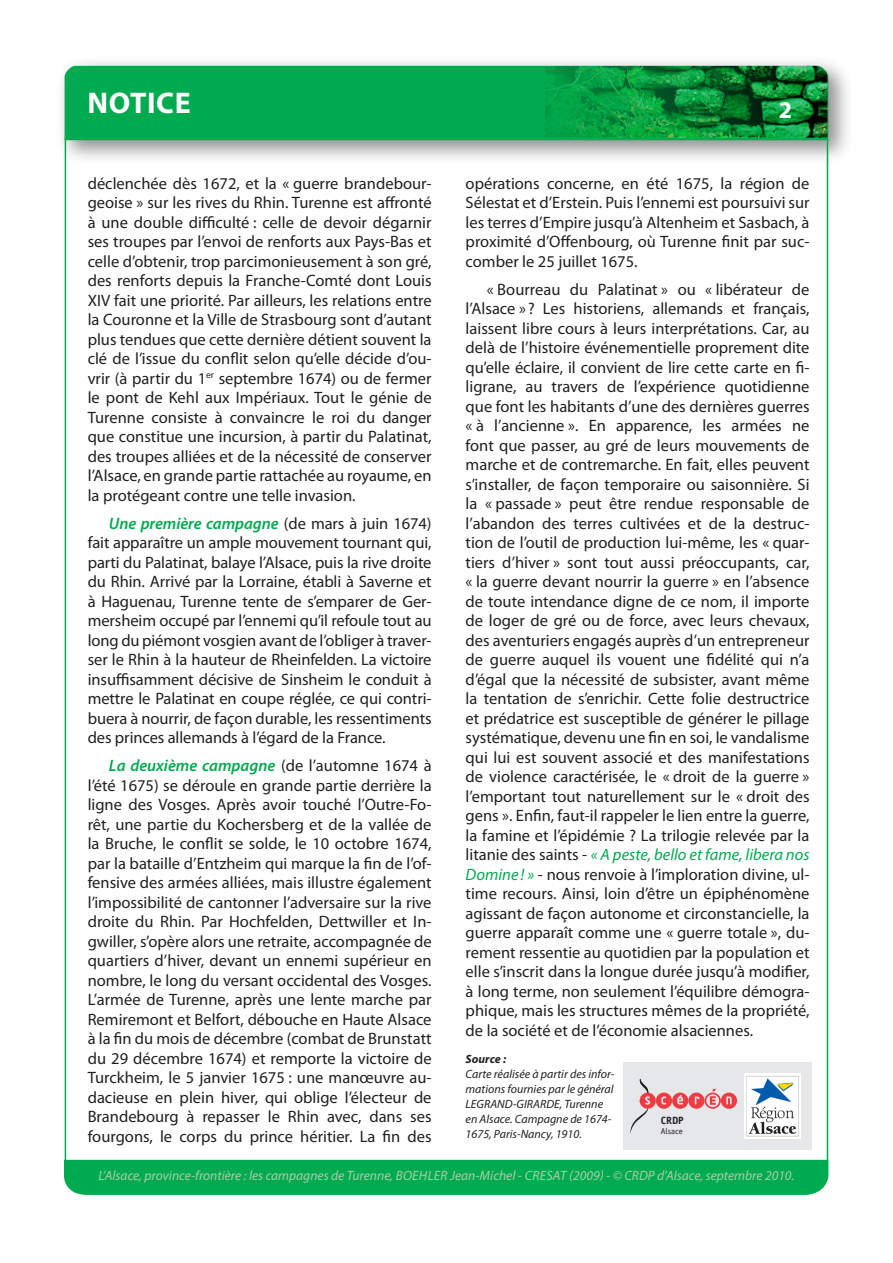
<style>
.page{position:relative;width:893px;height:1263px;background:#fff}
.page>*{position:absolute;margin:0;border:0;box-sizing:border-box;transform-origin:0 0}
.t1{font:700 30px "Myriad Pro";letter-spacing:.02em;color:#fff}
.t2{font:700 24px "Myriad Pro";color:#fff}
.paragraphe_normal{font:16.5px/19.5px "Myriad Pro";color:#231f20;text-align:justify}
.t3{font:italic 13.5px "Myriad Pro";color:#abcfaa}
.paragraphe_normal-2{font:italic 12px/15px "Myriad Pro";color:#231f20}
.paragraphe_normal-3{font:italic 700 12px "Myriad Pro";color:#231f20}
.t4{font:700 10.5px "Officina Sans Std";color:#231f20}
.t5{font:8.55px "Officina Sans Std";color:#231f20}
.s1{font-weight:600;font-style:italic;color:#00aa4f}
.s2{font-style:italic;color:#00aa4f}
</style>
<div class="page">
<img style="left:62px;top:62px;width:786px;height:111px">
<div style="left:65px;top:66px;width:763px;height:74px;background:#00aa4f"></div>
<hr style="left:65px;top:137px;width:1px;height:1038px;background:#00aa4f">
<hr style="left:827px;top:138px;width:1px;height:1038px;background:#00aa4f">
<div style="left:64px;top:1160px;width:764px;height:35px;background:#00aa4f"></div>
<img style="left:546px;top:66px;width:281px;height:72px">
<div style="left:623px;top:1062px;width:189px;height:87px;background:#e6e7e9"></div>
<svg style="left:630px;top:1079px;width:107px;height:55px"></svg>
<img style="left:745px;top:1073px;width:56px;height:65px">
<h1 class="t1" style="left:87px;top:83px;width:105px">NOTICE</h1>
<p class="paragraphe_normal" style="left:88px;top:173px;width:345px">déclenchée dès 1672, et la « guerre brandebour&shy;geoise » sur les rives du Rhin. Turenne est affronté à une double difficulté : celle de devoir dégarnir ses troupes par l’envoi de renforts aux Pays-Bas et celle d’obtenir, trop parcimonieusement à son gré, des renforts depuis la Franche-Comté dont Louis XIV fait une priorité. Par ailleurs, les relations entre la Couronne et la Ville de Strasbourg sont d’autant plus tendues que cette dernière détient souvent la clé de l’issue du conflit selon qu’elle décide d’ou&shy;vrir (à partir du 1<sup>er</sup> septembre 1674) ou de fermer le pont de Kehl aux Impériaux. Tout le génie de Turenne consiste à convaincre le roi du danger que constitue une incursion, à partir du Palatinat, des troupes alliées et de la nécessité de conserver l’Alsace, en grande partie rattachée au royaume, en la protégeant contre une telle invasion.</p>
<p class="paragraphe_normal" style="left:88px;top:513px;width:345px;text-indent:21px"><span class="s1">Une première campagne</span> (de mars à juin 1674) fait apparaître un ample mouvement tournant qui, parti du Palatinat, balaye l’Alsace, puis la rive droite du Rhin. Arrivé par la Lorraine, établi à Saverne et à Haguenau, Turenne tente de s’emparer de Ger&shy;mersheim occupé par l’ennemi qu’il refoule tout au long du piémont vosgien avant de l’obliger à traver&shy;ser le Rhin à la hauteur de Rheinfelden. La victoire insuffisamment décisive de Sinsheim le conduit à mettre le Palatinat en coupe réglée, ce qui contri&shy;buera à nourrir, de façon durable, les ressentiments des princes allemands à l’égard de la France.</p>
<p class="paragraphe_normal" style="left:88px;top:755px;width:345px;text-indent:21px"><span class="s1">La deuxième campagne</span> (de l’automne 1674 à l’été 1675) se déroule en grande partie derrière la ligne des Vosges. Après avoir touché l’Outre-Fo&shy;rêt, une partie du Kochersberg et de la vallée de la Bruche, le conflit se solde, le 10 octobre 1674, par la bataille d’Entzheim qui marque la fin de l’of&shy;fensive des armées alliées, mais illustre également l’impossibilité de cantonner l’adversaire sur la rive droite du Rhin. Par Hochfelden, Dettwiller et In&shy;gwiller, s’opère alors une retraite, accompagnée de quartiers d’hiver, devant un ennemi supérieur en nombre, le long du versant occidental des Vosges.<br>L’armée de Turenne, après une lente marche par Remiremont et Belfort, débouche en Haute Alsace à la fin du mois de décembre (combat de Brunstatt du 29 décembre 1674) et remporte la victoire de Turckheim, le 5 janvier 1675 : une manœuvre au&shy;dacieuse en plein hiver, qui oblige l’électeur de Brandebourg à repasser le Rhin avec, dans ses fourgons, le corps du prince héritier. La fin des</p>
<h2 class="t2" style="left:779px;top:94px;width:15px">2</h2>
<p class="paragraphe_normal" style="left:466px;top:173px;width:345px">opérations concerne, en été 1675, la région de Sélestat et d’Erstein. Puis l’ennemi est poursuivi sur les terres d’Empire jusqu’à Altenheim et Sasbach, à proximité d’Offenbourg, où Turenne finit par suc&shy;comber le 25 juillet 1675.</p>
<p class="paragraphe_normal" style="left:466px;top:279px;width:345px;text-indent:21px">« Bourreau du Palatinat » ou « libérateur de l’Alsace » ? Les historiens, allemands et français, laissent libre cours à leurs interprétations. Car, au delà de l’histoire événementielle proprement dite qu’elle éclaire, il convient de lire cette carte en fi&shy;ligrane, au travers de l’expérience quotidienne que font les habitants d’une des dernières guerres « à l’ancienne ». En apparence, les armées ne font que passer, au gré de leurs mouvements de marche et de contremarche. En fait, elles peuvent s’installer, de façon temporaire ou saisonnière. Si la « passade » peut être rendue responsable de l’abandon des terres cultivées et de la destruc&shy;tion de l’outil de production lui-même, les « quar&shy;tiers d’hiver » sont tout aussi préoccupants, car, « la guerre devant nourrir la guerre » en l’absence de toute intendance digne de ce nom, il importe de loger de gré ou de force, avec leurs chevaux, des aventuriers engagés auprès d’un entrepreneur de guerre auquel ils vouent une fidélité qui n’a d’égal que la nécessité de subsister, avant même la tentation de s’enrichir. Cette folie destructrice et prédatrice est susceptible de générer le pillage systématique, devenu une fin en soi, le vandalisme qui lui est souvent associé et des manifestations de violence caractérisée, le « droit de la guerre » l’emportant tout naturellement sur le « droit des gens ». Enfin, faut-il rappeler le lien entre la guerre, la famine et l’épidémie ? La trilogie relevée par la litanie des saints - <span class="s2">« A peste, bello et fame, libera nos Domine ! »</span> - nous renvoie à l’imploration divine, ul&shy;time recours. Ainsi, loin d’être un épiphénomène agissant de façon autonome et circonstancielle, la guerre apparaît comme une « guerre totale », du&shy;rement ressentie au quotidien par la population et elle s’inscrit dans la longue durée jusqu’à modifier, à long terme, non seulement l’équilibre démogra&shy;phique, mais les structures mêmes de la propriété, de la société et de l’économie alsaciennes.</p>
<p class="paragraphe_normal-3" style="left:466px;top:1051px;width:42px">Source :</p>
<p class="paragraphe_normal-2" style="left:466px;top:1067px;width:150px">Carte réalisée à partir des infor&shy;mations fournies par le général<br>LEGRAND-GIRARDE, Turenne en Alsace. Campagne de 1674-<br>1675, Paris-Nancy, 1910.</p>
<p class="t4" style="left:661px;top:1113px;width:24px">CRDP</p>
<p class="t5" style="left:661px;top:1126px;width:23px">Alsace</p>
<p class="t3" style="left:99px;top:1167px;width:697px">L’Alsace, province-frontière : les campagnes de Turenne, BOEHLER Jean-Michel - CRESAT (2009) - © CRDP d’Alsace, septembre 2010.</p>
</div>
